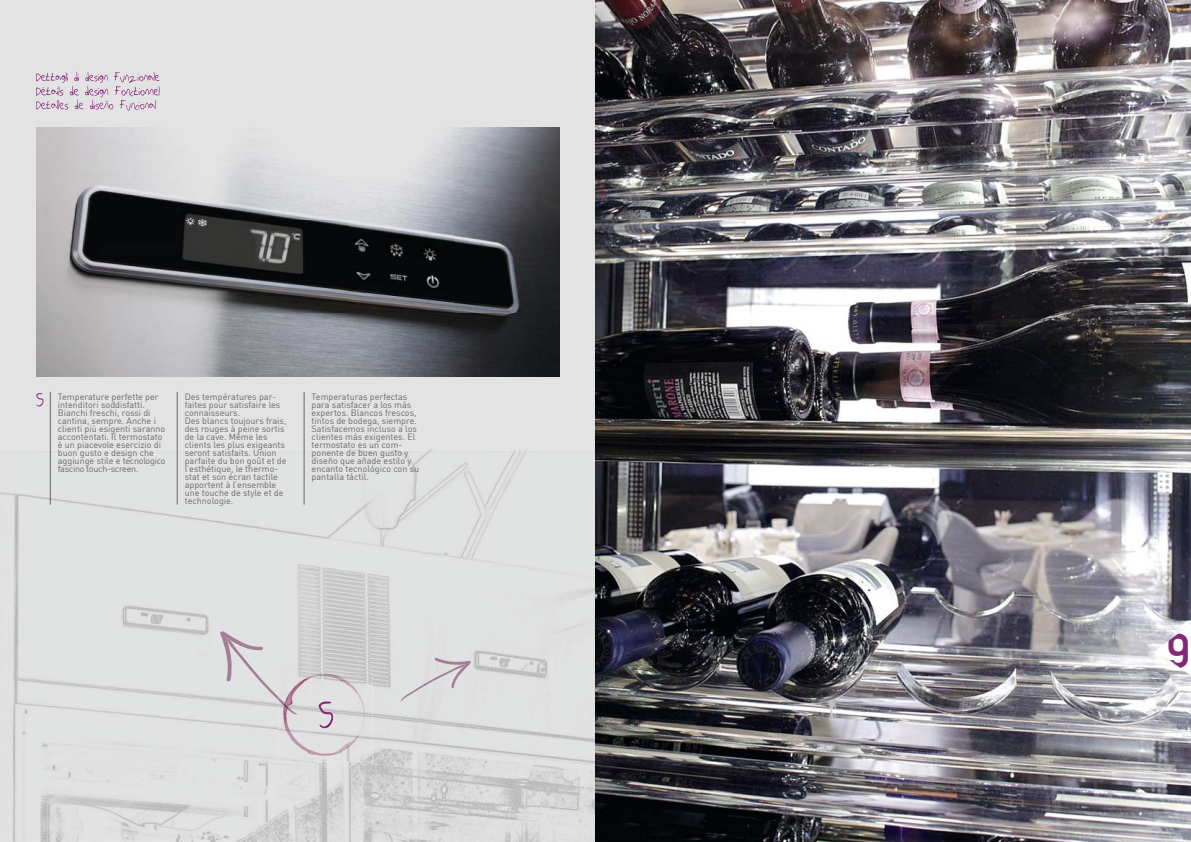
<style>
.page{position:relative;width:1191px;height:842px;background:#fff}
.page>*{position:absolute;margin:0;border:0;box-sizing:border-box;transform-origin:0 0}
.t1{font:700 48px "DIN Alternate";color:#822876}
.t2{font:22.5px "Halley Script Thin NBP";color:#822876}
.t3{font:9px/8px "DIN";color:#676767}
</style>
<div class="page">
<div style="left:0;top:0;width:595px;height:449px;background:#e3e3e3"></div>
<img style="left:0;top:449px;width:279px;height:393px">
<img style="left:279px;top:449px;width:316px;height:250px">
<img style="left:350px;top:699px;width:245px;height:143px">
<img style="left:279px;top:762px;width:71px;height:80px">
<img style="left:595px;top:0;width:596px;height:842px">
<img style="left:36px;top:128px;width:523px;height:248px">
<img style="left:278px;top:673px;width:94px;height:89px">
<img style="left:226px;top:638px;width:52px;height:62px">
<img style="left:278px;top:697px;width:20px;height:17px">
<img style="left:220px;top:631px;width:44px;height:50px">
<div style="left:400px;top:664px;width:65px;height:38px;background:#e0e1e1"></div>
<img style="left:434px;top:658px;width:37px;height:30px">
<svg style="left:319px;top:701px;width:14px;height:27px"></svg>
<hr style="left:50px;top:392px;width:1px;height:113px;background:#676767">
<hr style="left:177px;top:392px;width:1px;height:113px;background:#676767">
<hr style="left:304px;top:392px;width:1px;height:113px;background:#676767">
<svg style="left:1155px;top:624px;width:36px;height:52px"></svg>
<svg style="left:36px;top:71px;width:124px;height:40px;background:#d6cad4"></svg>
<h2 class="t2" style="left:36px;top:390px;width:9px">5</h2>
<p class="t3" style="left:58px;top:394px;width:109px">Temperature perfette per intenditori soddisfatti.<br>Bianchi freschi, rossi di cantina, sempre. Anche i clienti più esigenti saranno accontentati. Il termostato è un piacevole esercizio di buon gusto e design che aggiunge stile e tecnologico fascino touch-screen.</p>
<p class="t3" style="left:185px;top:394px;width:103px">Des températures par&shy;faites pour satisfaire les connaisseurs.<br>Des blancs toujours frais, des rouges à peine sortis de la cave. Même les clients les plus exigeants seront satisfaits. Union parfaite du bon goût et de l’esthétique, le thermo&shy;stat et son écran tactile apportent à l’ensemble une touche de style et de technologie.</p>
<p class="t3" style="left:312px;top:394px;width:109px">Temperaturas perfectas para satisfacer a los más expertos. Blancos frescos, tintos de bodega, siempre.<br>Satisfacemos incluso a los clientes más exigentes. El termostato es un com&shy;ponente de buen gusto y diseño que añade estilo y encanto tecnológico con su pantalla táctil.</p>
<h1 class="t1" style="left:1167px;top:623px;width:25px">9</h1>
</div>
